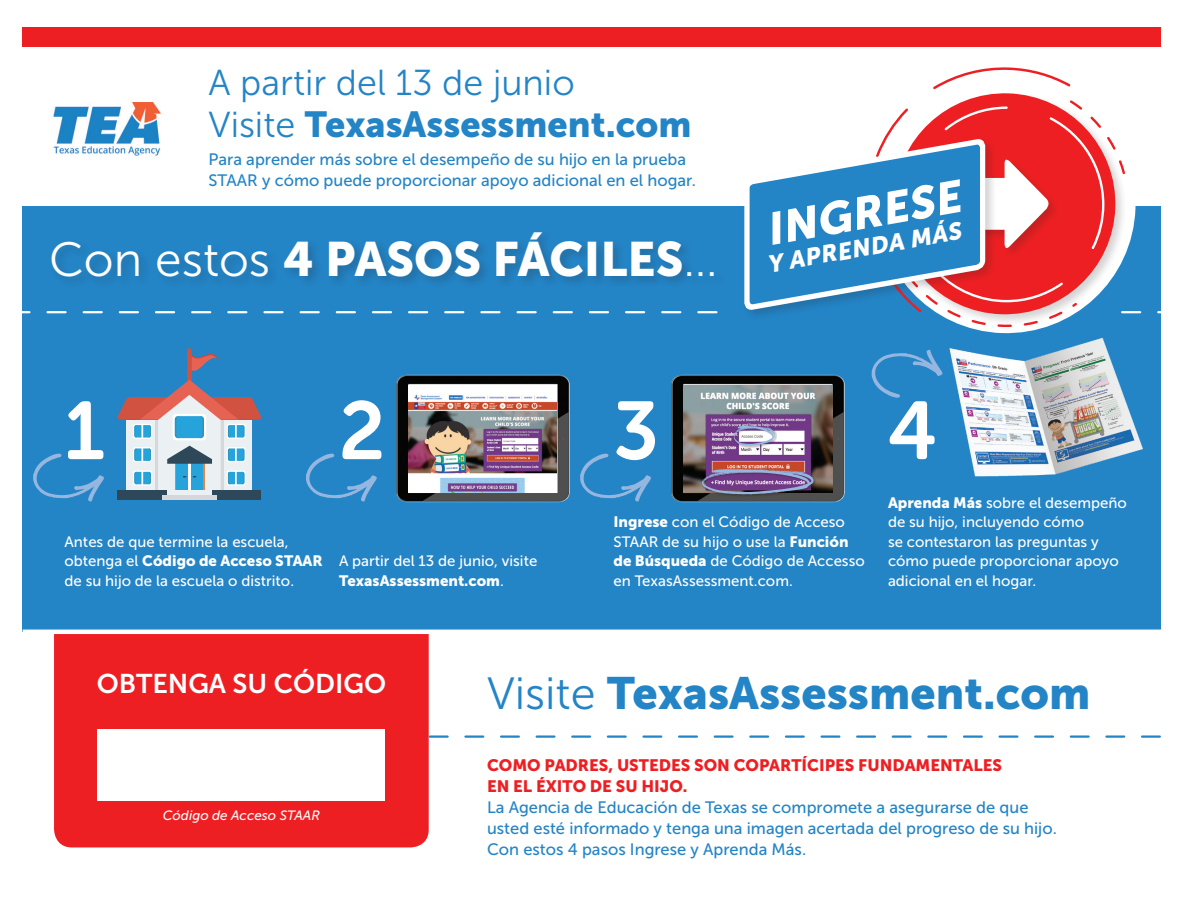
<style>
.page{position:relative;width:1188px;height:918px;background:#fff}
.page>*{position:absolute;margin:0;border:0;box-sizing:border-box;transform-origin:0 0}
.Step_Number{font:81.6px "Museo Sans Rounded 700";color:#fff}
.t1{font:48px "Museo Sans 900";color:#fff}
.Body{font:45px "Museo Sans 900";color:#2384c6}
.t2{font:italic 45px "Museo Sans 900";color:#fff}
.Body-2{font:36px/42px "Museo Sans 300";color:#2384c6}
.Body-3{font:27px "Museo Sans 700";color:#fff}
.t3{font:italic 24px "Museo Sans 900";color:#fff}
.Body-4{font:16.5px/21px "Museo Sans 500";color:#2384c6}
.Body-5{font:16.5px/21px "Museo Sans 900";color:#ee1f23}
.Body-6{font:15px/19.5px "Museo Sans 500";color:#fff}
.Body-7{font:italic 13.5px "Museo Sans 500";color:#fff}
.s1{font-family:"Museo Sans 900"}
.s2{font-family:"Museo Sans 300"}
</style>
<div class="page">
<div style="left:54px;top:580px;width:375px;height:267px;background:#ee1f23;border-radius:18px"></div>
<div style="left:23px;top:206px;width:1138px;height:426px;background:#2384c6"></div>
<svg style="left:22px;top:311px;width:694px;height:2px"></svg>
<svg style="left:934px;top:84px;width:137px;height:250px"></svg>
<div style="left:23px;top:27px;width:1138px;height:20px;background:#ee1f23"></div>
<svg style="left:933px;top:67px;width:137px;height:22px"></svg>
<svg style="left:934px;top:91px;width:137px;height:9px"></svg>
<svg style="left:752px;top:100px;width:409px;height:227px"></svg>
<svg style="left:744px;top:135px;width:244px;height:179px"></svg>
<div style="left:49px;top:230px;width:677px;height:59px;background:#231f20;opacity:.2"></div>
<img style="left:949px;top:337px;width:194px;height:140px">
<img style="left:396px;top:374px;width:174px;height:129px">
<div style="left:409px;top:385px;width:148px;height:107px;background:#fff"></div>
<img style="left:409px;top:394px;width:148px;height:98px">
<img style="left:671px;top:374px;width:174px;height:129px">
<img style="left:684px;top:385px;width:148px;height:107px">
<div style="left:117px;top:491px;width:144px;height:9px;background:#2e4759"></div>
<hr style="left:167px;top:491px;width:45px;height:4px;background:#ebf0f2">
<div style="left:162px;top:495px;width:55px;height:5px;background:#d6d6db"></div>
<svg style="left:117px;top:348px;width:144px;height:143px"></svg>
<svg style="left:33px;top:453px;width:71px;height:49px"></svg>
<svg style="left:306px;top:453px;width:71px;height:49px"></svg>
<svg style="left:580px;top:453px;width:71px;height:49px"></svg>
<svg style="left:871px;top:349px;width:72px;height:49px"></svg>
<div style="left:98px;top:729px;width:287px;height:72px;background:#fff"></div>
<hr style="left:23px;top:630px;width:1138px;height:4px;background:#fff">
<svg style="left:430px;top:735px;width:730px;height:3px"></svg>
<img style="left:53px;top:102px;width:108px;height:54px">
<div style="left:734px;top:426px;width:43px;height:22px;background:#231f20;opacity:.3"></div>
<svg style="left:734px;top:426px;width:41px;height:20px"></svg>
<div style="left:702px;top:469px;width:114px;height:28px;background:#231f20;opacity:.3"></div>
<svg style="left:702px;top:469px;width:112px;height:25px;background:#7c6191"></svg>
<p class="Body-2" style="left:208px;top:62px;width:485px">A partir del 13 de junio<br>Visite <span class="s1">TexasAssessment.com</span></p>
<p class="Body-4" style="left:208px;top:149px;width:489px">Para aprender más sobre el desempeño de su hijo en la prueba<br>STAAR y cómo puede proporcionar apoyo adicional en el hogar.</p>
<p class="t1" style="left:49px;top:232px;width:670px"><span class="s2">Con estos</span> 4 PASOS FÁCILES<span class="s2">…</span></p>
<p class="t2" style="left:762px;top:205px;width:198px;rotate:-10deg">INGRESE</p>
<p class="t3" style="left:765px;top:251px;width:198px;rotate:-10deg">Y APRENDA MÁS</p>
<p class="Step_Number" style="left:64px;top:386px;width:42px">1</p>
<p class="Step_Number" style="left:339px;top:386px;width:48px">2</p>
<p class="Step_Number" style="left:614px;top:386px;width:47px">3</p>
<p class="Step_Number" style="left:888px;top:386px;width:51px">4</p>
<p class="Body-6" style="left:64px;top:532px;width:260px">Antes de que termine la escuela, obtenga el <span class="s1">Código de Acceso STAAR </span>de su hijo de la escuela o distrito.</p>
<p class="Body-6" style="left:339px;top:552px;width:200px">A partir del 13 de junio, visite<br><span class="s1">TexasAssessment.com</span>.</p>
<p class="Body-6" style="left:614px;top:513px;width:253px"><span class="s1">Ingrese</span> con el Código de Acceso<br>STAAR de su hijo o use la <span class="s1">Función de Búsqueda</span> de Código de Accesso en TexasAssessment.com.</p>
<p class="Body-6" style="left:888px;top:493px;width:240px"><span class="s1">Aprenda Más</span> sobre el desempeño de su hijo, incluyendo cómo<br>se contestaron las preguntas y cómo puede proporcionar apoyo adicional en el hogar.</p>
<p class="Body-3" style="left:97px;top:669px;width:291px">OBTENGA SU CÓDIGO</p>
<p class="Body" style="left:487px;top:668px;width:605px"><span class="s2">Visite</span> TexasAssessment.com</p>
<p class="Body-7" style="left:163px;top:808px;width:159px">Código de Acceso STAAR</p>
<p class="Body-5" style="left:487px;top:754px;width:516px">COMO PADRES, USTEDES SON COPARTÍCIPES FUNDAMENTALES<br>EN EL ÉXITO DE SU HIJO.</p>
<p class="Body-4" style="left:487px;top:797px;width:571px">La Agencia de Educación de Texas se compromete a asegurarse de que usted esté informado y tenga una imagen acertada del progreso de su hijo.<br>Con estos 4 pasos Ingrese y Aprenda Más.</p>
</div>
